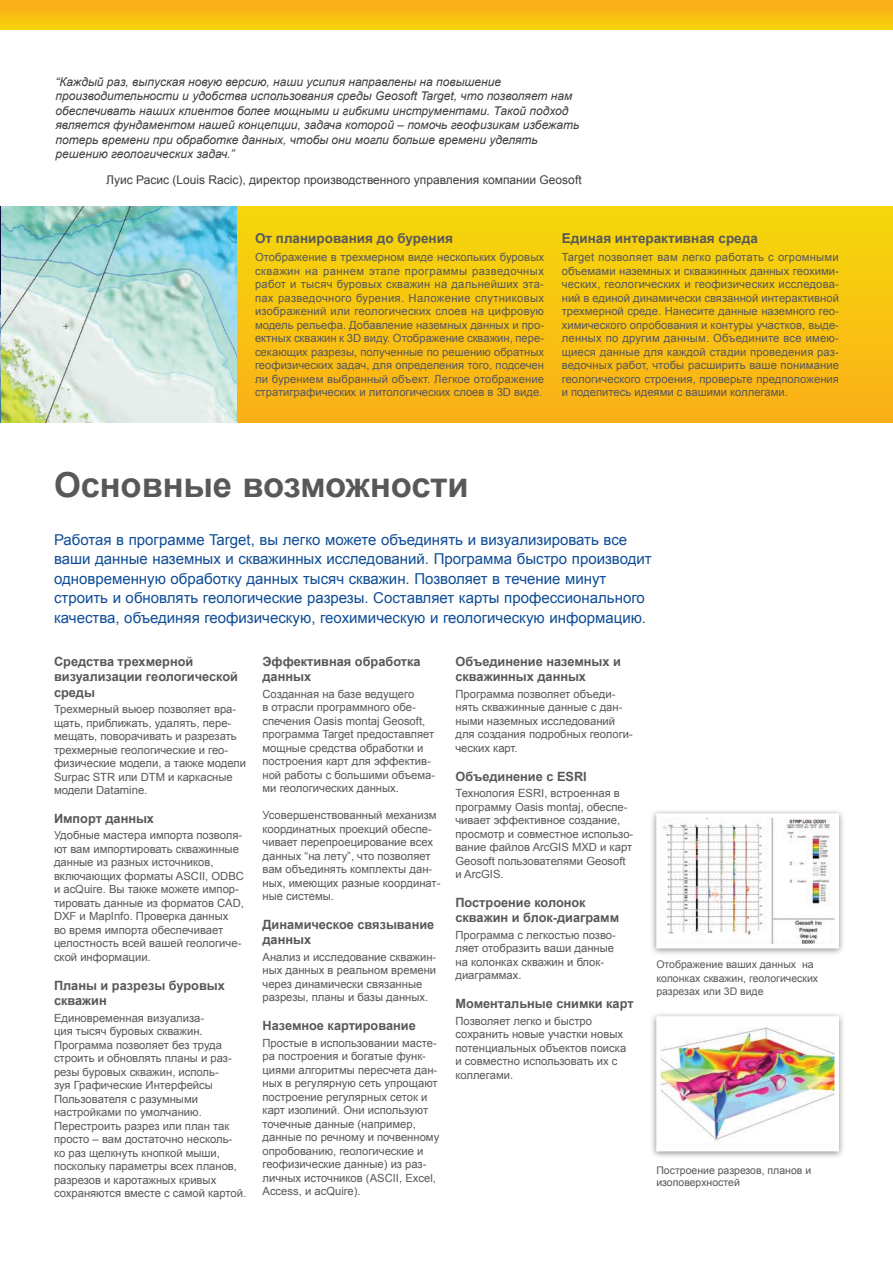
<style>
.page{position:relative;width:893px;height:1263px;background:#fff}
.page>*{position:absolute;margin:0;border:0;box-sizing:border-box;transform-origin:0 0}
.t1{font:700 34.5px "Arial";color:#57585a}
.t2{font:15px/19.5px "Arial";color:#0f4d96}
.t3{font:700 13.5px "Arial";color:#57585a}
.t4{font:700 12.75px/15.3px "Arial";color:#57585a}
.t5{font:italic 12px/14.4px "Arial";color:#3e3e3f}
.t6{font:12px "Arial";color:#3e3e3f}
.t7{font:11.25px/13.5px "Arial";color:#57585a}
.t8{font:10.5px/13.5px "Arial";color:#57585a}
</style>
<div class="page">
<div style="left:237px;top:206px;width:656px;height:216px;background:linear-gradient(to bottom,#f4d80b,#fbb018)"></div>
<img style="left:1px;top:206px;width:236px;height:216px">
<div style="left:0;top:0;width:893px;height:30px;background:linear-gradient(to bottom,#fca61b,#f6d30c)"></div>
<div style="left:649px;top:808px;width:196px;height:148px;background:#231f20;opacity:.5"></div>
<img style="left:661px;top:818px;width:173px;height:125px">
<div style="left:656px;top:813px;width:183px;height:135px;border:4px solid #fff"></div>
<div style="left:649px;top:1011px;width:196px;height:148px;background:#231f20;opacity:.5"></div>
<img style="left:661px;top:1021px;width:173px;height:125px">
<img style="left:0;top:206px;width:1px;height:216px">
<p class="t5" style="left:55px;top:75px;width:525px">“Каждый раз, выпуская новую версию, наши усилия направлены на повышение производительности и удобства использования среды Geosoft Target, что позволяет нам обеспечивать наших клиентов более мощными и гибкими инструментами. Такой подход является фундаментом нашей концепции, задача которой – помочь геофизикам избежать потерь времени при обработке данных, чтобы они могли больше времени уделять решению геологических задач.”</p>
<p class="t6" style="left:106px;top:172px;width:477px">Луис Расис (Louis Racic), директор производственного управления компании Geosoft</p>
<p class="t3" style="left:255px;top:230px;width:199px">От планирования до бурения</p>
<p class="t3" style="left:562px;top:230px;width:198px">Единая интерактивная среда</p>
<p class="t7" style="left:255px;top:251px;width:291px;text-align:justify">Отображение в трехмерном виде нескольких буровых скважин на раннем этапе программы разведочных работ и тысяч буровых скважин на дальнейших эта&shy;пах разведочного бурения. Наложение спутниковых изображений или геологических слоев на цифровую модель рельефа. Добавление наземных данных и про&shy;ектных скважин к 3D виду. Отображение скважин, пере&shy;секающих разрезы, полученные по решению обратных геофизических задач, для определения того, подсечен ли бурением выбранный объект. Легкое отображение стратиграфических и литологических слоев в 3D виде.</p>
<p class="t7" style="left:562px;top:251px;width:279px;text-align:justify">Target позволяет вам легко работать с огромными объемами наземных и скважинных данных геохими&shy;ческих, геологических и геофизических исследова&shy;ний в единой динамически связанной интерактивной трехмерной среде. Нанесите данные наземного гео&shy;химического опробования и контуры участков, выде&shy;ленных по другим данным. Объедините все имею&shy;щиеся данные для каждой стадии проведения раз&shy;ведочных работ, чтобы расширить ваше понимание геологического строения, проверьте предположения и поделитесь идеями с вашими коллегами.</p>
<h1 class="t1" style="left:54px;top:462px;width:416px">Основные возможности</h1>
<p class="t2" style="left:54px;top:530px;width:599px">Работая в программе Target, вы легко можете объединять и визуализировать все ваши данные наземных и скважинных исследований. Программа быстро производит одновременную обработку данных тысяч скважин. Позволяет в течение минут строить и обновлять геологические разрезы. Составляет карты профессионального качества, объединяя геофизическую, геохимическую и геологическую информацию.</p>
<p class="t4" style="left:54px;top:654px;width:185px">Средства трехмерной визуализации геологической среды</p>
<p class="t7" style="left:54px;top:702px;width:194px">Трехмерный вьюер позволяет вра&shy;щать, приближать, удалять, пере&shy;мещать, поворачивать и разрезать трехмерные геологические и гео&shy;физические модели, а также модели<br>Surpac STR или DTM и каркасные модели Datamine.</p>
<p class="t4" style="left:54px;top:811px;width:102px">Импорт данных</p>
<p class="t7" style="left:54px;top:829px;width:192px">Удобные мастера импорта позволя&shy;ют вам импортировать скважинные данные из разных источников, включающих форматы ASCII, ODBC и acQuire. Вы также можете импор&shy;тировать данные из форматов CAD,<br>DXF и MapInfo. Проверка данных<br>во время импорта обеспечивает целостность всей вашей геологиче&shy;ской информации.</p>
<p class="t4" style="left:54px;top:978px;width:172px">Планы и разрезы буровых скважин</p>
<p class="t7" style="left:54px;top:1011px;width:194px">Единовременная визуализа-<br>ция тысяч буровых скважин.<br>Программа позволяет без труда строить и обновлять планы и раз&shy;резы буровых скважин, исполь-<br>зуя Графические Интерфейсы<br>Пользователя с разумными настройками по умолчанию.<br>Перестроить разрез или план так просто – вам достаточно несколь&shy;ко раз щелкнуть кнопкой мыши, поскольку параметры всех планов, разрезов и каротажных кривых сохраняются вместе с самой картой.</p>
<p class="t4" style="left:262px;top:654px;width:159px">Эффективная обработка данных</p>
<p class="t7" style="left:262px;top:687px;width:174px">Созданная на базе ведущего<br>в отрасли программного обе&shy;спечения Oasis montaj Geosoft, программа Target предоставляет мощные средства обработки и построения карт для эффектив&shy;ной работы с большими объема&shy;ми геологических данных.</p>
<p class="t7" style="left:262px;top:809px;width:179px">Усовершенствованный механизм координатных проекций обеспе&shy;чивает перепроецирование всех данных “на лету”, что позволяет вам объединять комплекты дан&shy;ных, имеющих разные координат&shy;ные системы.</p>
<p class="t4" style="left:262px;top:917px;width:173px">Динамическое связывание данных</p>
<p class="t7" style="left:262px;top:950px;width:175px">Анализ и исследование скважин&shy;ных данных в реальном времени через динамически связанные разрезы, планы и базы данных.</p>
<p class="t4" style="left:262px;top:1018px;width:155px">Наземное картирование</p>
<p class="t7" style="left:262px;top:1036px;width:178px">Простые в использовании масте&shy;ра построения и богатые функ&shy;циями алгоритмы пересчета дан&shy;ных в регулярную сеть упрощают построение регулярных сеток и карт изолиний. Они используют точечные данные (например, данные по речному и почвенному опробованию, геологические и геофизические данные) из раз&shy;личных источников (ASCII, Excel,<br>Access, и acQuire).</p>
<p class="t4" style="left:455px;top:654px;width:167px">Объединение наземных и скважинных данных</p>
<p class="t7" style="left:455px;top:687px;width:179px">Программа позволяет объеди&shy;нять скважинные данные с дан&shy;ными наземных исследований для создания подробных геологи&shy;ческих карт.</p>
<p class="t4" style="left:455px;top:769px;width:133px">Объединение с ESRI</p>
<p class="t7" style="left:455px;top:786px;width:179px">Технология ESRI, встроенная в программу Oasis montaj, обеспе&shy;чивает эффективное создание, просмотр и совместное использо&shy;вание файлов ArcGIS MXD и карт<br>Geosoft пользователями Geosoft и ArcGIS.</p>
<p class="t4" style="left:455px;top:895px;width:165px">Построение колонок скважин и блок-диаграмм</p>
<p class="t7" style="left:455px;top:928px;width:162px">Программа с легкостью позво&shy;ляет отобразить ваши данные на колонках скважин и блок&shy;диаграммах.</p>
<p class="t4" style="left:455px;top:996px;width:180px">Моментальные снимки карт</p>
<p class="t7" style="left:455px;top:1014px;width:172px">Позволяет легко и быстро сохранить новые участки новых потенциальных объектов поиска и совместно использовать их с коллегами.</p>
<p class="t8" style="left:656px;top:958px;width:163px">Отображение ваших данных на колонках скважин, геологических разрезах или 3D виде</p>
<p class="t8" style="left:656px;top:1164px;width:156px;line-height:12px">Построение разрезов, планов и изоповерхностей</p>
</div>
